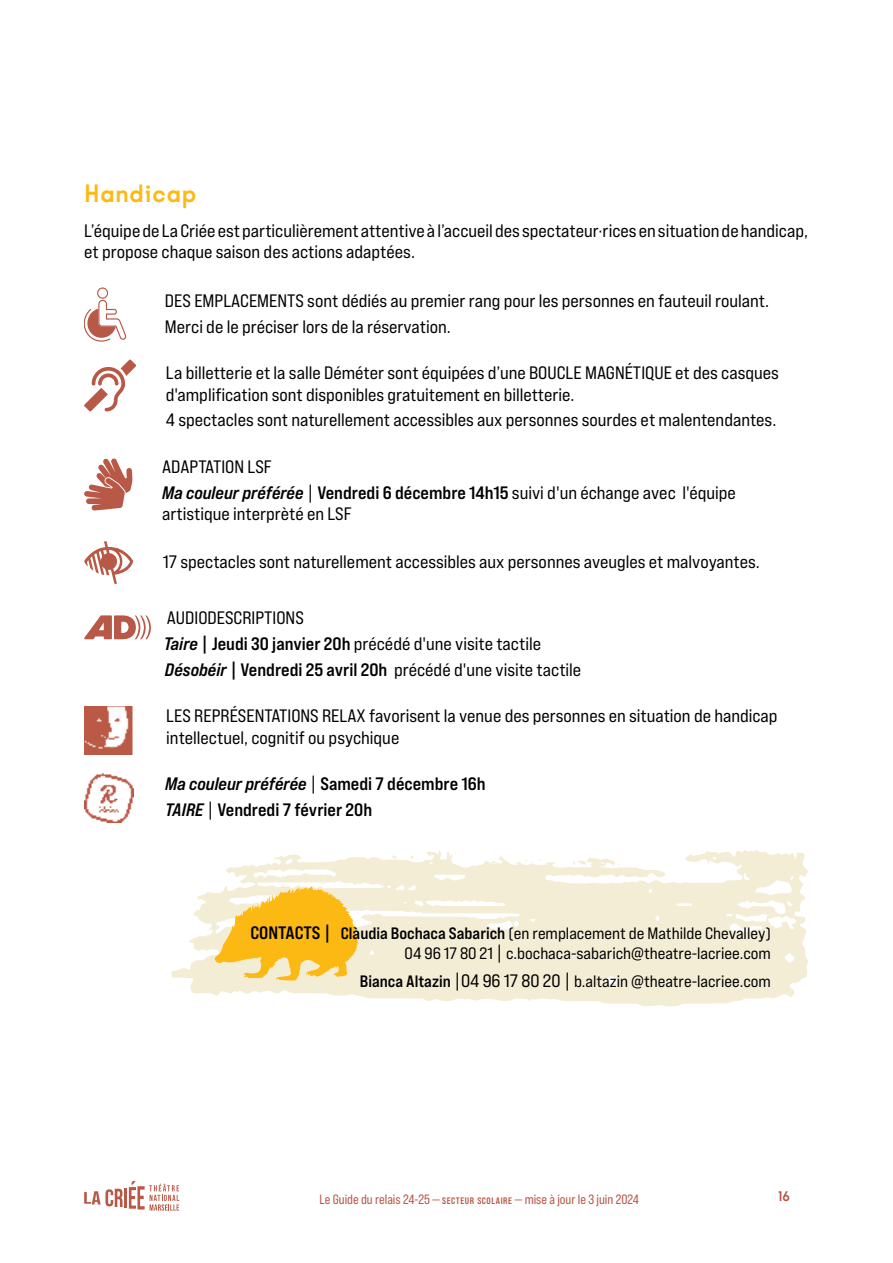
<style>
.page{position:relative;width:893px;height:1263px;background:#fff}
.page>*{position:absolute;margin:0;border:0;box-sizing:border-box;transform-origin:0 0}
.t1{font:51.9px "fontello";color:#b85846}
.t2{font:700 27px "Kobe 1.1";letter-spacing:.03em;color:#fdb913}
.t3{font:18px/25.8px "Bebas Neue Pro Exp Rg";color:#000}
.t4{font:18px/25.8px "Bebas Neue Pro Exp Bd";color:#000}
.t5{font:16.5px/19.4px "Bebas Neue Pro Exp Rg";color:#000;text-align:right}
.t6{font:700 15px "Kobe 1.1";color:#b85846}
.t7{font:13.5px "Bebas Neue Pro Sm E Rg";color:#b85846}
.s1{font-family:"Bebas Neue Pro Exp Bd It"}
.s2{font-family:"Bebas Neue Pro Exp Bd"}
.s3{font-family:"Bebas Neue Pro Exp Rg"}
.s4{font-family:"Bebas Neue Pro Exp Bd";font-size:18px}
.s5{font-size:18px}
.s6{font-family:"Bebas Neue Pro Sm E Bd";font-size:9.45px}
</style>
<div class="page">
<hr style="left:124px;top:1188px;width:3px;height:20px;background:#b85846">
<svg style="left:84px;top:1189px;width:39px;height:18px"></svg>
<svg style="left:129px;top:1181px;width:50px;height:30px"></svg>
<svg style="left:84px;top:288px;width:42px;height:54px"></svg>
<svg style="left:84px;top:541px;width:49px;height:43px"></svg>
<img style="left:84px;top:707px;width:48px;height:47px">
<img style="left:84px;top:773px;width:49px;height:49px">
<svg style="left:171px;top:850px;width:637px;height:157px;fill:#f4edd6"></svg>
<svg style="left:346px;top:859px;width:14px;height:6px"></svg>
<svg style="left:391px;top:855px;width:6px;height:4px"></svg>
<svg style="left:483px;top:856px;width:21px;height:10px"></svg>
<svg style="left:538px;top:859px;width:17px;height:6px"></svg>
<svg style="left:573px;top:857px;width:86px;height:18px"></svg>
<svg style="left:515px;top:859px;width:17px;height:6px"></svg>
<svg style="left:396px;top:900px;width:19px;height:3px"></svg>
<svg style="left:214px;top:877px;width:156px;height:104px;background:#f9d373"></svg>
<h2 class="t2" style="left:84px;top:179px;width:114px">Handicap</h2>
<p class="t3" style="left:84px;top:219px;width:725px;line-height:21.6px">L’équipe de La Criée est particulièrement attentive à l’accueil des spectateur·rices en situation de handicap, et propose chaque saison des actions adaptées.</p>
<p class="t3" style="left:165px;top:287px;width:603px">DES EMPLACEMENTS sont dédiés au premier rang pour les personnes en fauteuil roulant.<br>Merci de le préciser lors de la réservation.</p>
<p class="t3" style="left:166px;top:362px;width:615px;line-height:21.6px">La billetterie et la salle Déméter sont équipées d’une BOUCLE MAGNÉTIQUE et des casques d'amplification sont disponibles gratuitement en billetterie.</p>
<p class="t3" style="left:166px;top:407px;width:609px">4 spectacles sont naturellement accessibles aux personnes sourdes et malentendantes.</p>
<h1 class="t1" style="left:84px;top:455px;width:50px">▪</h1>
<p class="t3" style="left:162px;top:453px;width:575px">ADAPTATION LSF<br><span class="s1">Ma couleur préférée</span> | <span class="s2">Vendredi 6 décembre 14h15</span> suivi d'un échange avec l'équipe</p>
<p class="t3" style="left:162px;top:501px;width:191px">artistique interprèté en LSF</p>
<p class="t3" style="left:163px;top:548px;width:596px">17 spectacles sont naturellement accessibles aux personnes aveugles et malvoyantes.</p>
<p class="t3" style="left:164px;top:605px;width:419px">AUDIODESCRIPTIONS<br><span class="s1">Taire</span> <span class="s2">| Jeudi 30 janvier 20h</span> précédé d'une visite tactile<br><span class="s1">Désobéir</span> <span class="s2">| Vendredi 25 avril 20h</span> précédé d'une visite tactile</p>
<p class="t3" style="left:166px;top:705px;width:613px;line-height:21.6px">LES REPRÉSENTATIONS RELAX favorisent la venue des personnes en situation de handicap intellectuel, cognitif ou psychique</p>
<p class="t4" style="left:165px;top:771px;width:322px"><span class="s1">Ma couleur préférée</span> <span class="s3">|</span> Samedi 7 décembre 16h<br><span class="s1">TAIRE</span> <span class="s3">|</span> Vendredi 7 février 20h</p>
<p class="t5" style="left:250px;top:923px;width:522px"><span class="s4">CONTACTS |</span> <span class="s2">Clàudia Bochaca Sabarich</span> (en remplacement de Mathilde Chevalley)<br>04 96 17 80 21 <span class="s5">|</span> c.bochaca-sabarich@theatre-lacriee.com</p>
<p class="t5" style="left:360px;top:971px;width:413px"><span class="s2">Bianca Altazin</span> <span class="s5">|04 96 17 80 20 |</span> b.altazin @theatre-lacriee.com</p>
<p class="t7" style="left:319px;top:1191px;width:321px">Le Guide du relais 24-25 — <span class="s6">SECTEUR SCOLAIRE</span> — mise à jour le 3 juin 2024</p>
<p class="t6" style="left:778px;top:1188px;width:13px">16</p>
</div>
